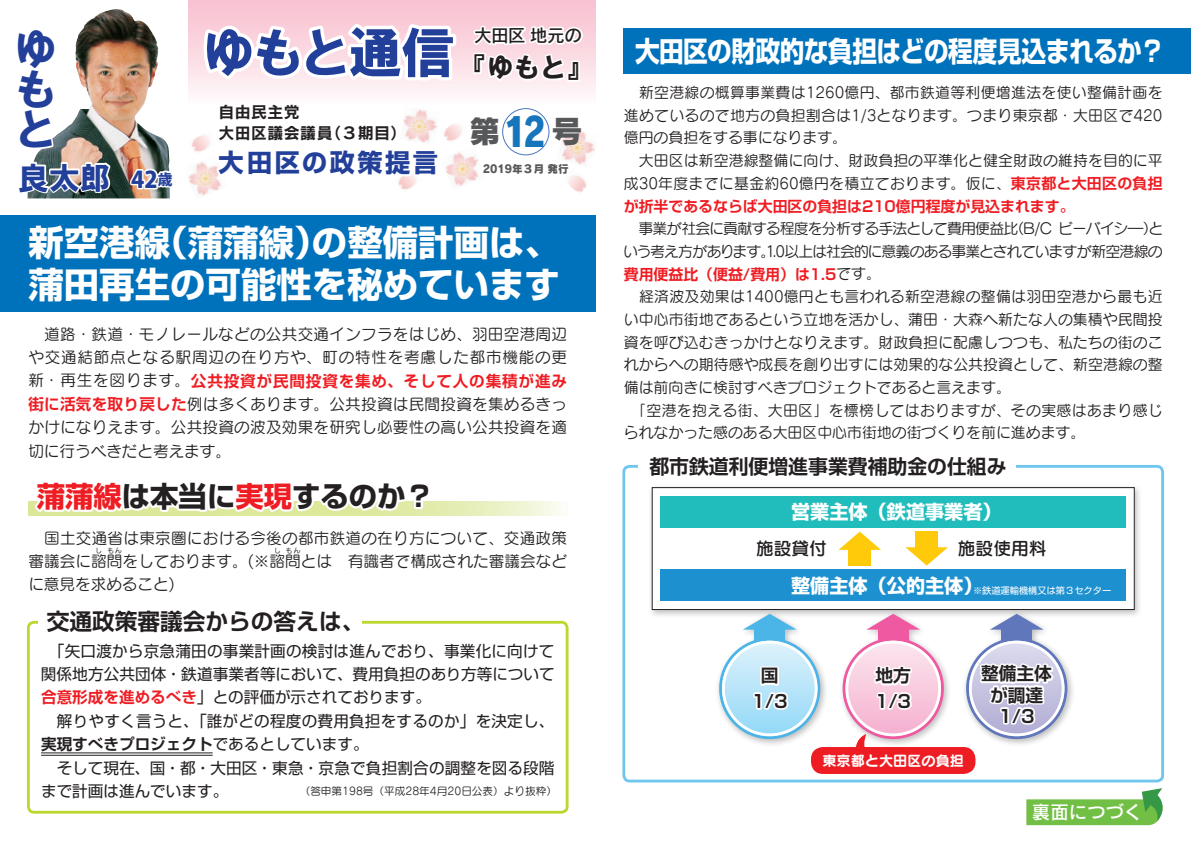
<style>
.page{position:relative;width:1191px;height:842px;background:#fff}
.page>*{position:absolute;margin:0;border:0;box-sizing:border-box;transform-origin:0 0}
.t1{font:54.8px "HG Soei Kakugothic UB";letter-spacing:-.095em;color:#223f99}
.t2{font:44.5px/40px "HG Soei Kakugothic UB";color:#223f99;text-align:justify}
.t3{font:39.7px "Rodin Pro EB";color:#1775bc}
.t4{font:700 35.4px/42.5px "Shin Go Pr 5";color:#fff}
.t5{font:31.2px "Rodin Pro EB";color:#57585a}
.t6{font:30.8px "HG Soei Kakugothic UB";color:#223f99}
.t7{font:700 28.3px "Shin Go Pr 5";letter-spacing:-.02em;color:#fff;scale:.87 1}
.t8{font:700 28.3px "Shin Go Pr 5";color:#242021}
.t9{font:27.6px "HG Soei Kakugothic UB";color:#231f20}
.t10{font:700 25.1px "Shin Go Pr 5";letter-spacing:.1em;color:#223f99}
.t11{font:800 22.8px "Koz Go Pro";color:#223f99}
.t12{font:700 22.7px "Shin Go Pr 5 De";color:#231f20}
.t13{font:700 19.8px "Shin Go Pr 5 De";color:#242021}
.t14{font:700 19.1px "Shin Go Pr 5";color:#fff}
.t15{font:18.4px "Rodin Pro DB";color:#fff}
.t16{font:700 17.7px/25.5px "Shin Go Pr 5 De";color:#242021;text-align:center}
.t17{font:17.7px "Seurat Pro DB";color:#231f20}
.t18{font:17.7px "Rodin Pro DB";letter-spacing:-.025em;color:#231f20}
.t19{font:16px "Rodin Pro B";letter-spacing:.025em;color:#231f20}
.t20{font:15.6px/23.4px "Shin Go Pr 5";letter-spacing:.01em;color:#231f20}
.t21{font:15.6px/23.4px "Seurat Pro M";letter-spacing:.015em;color:#231f20;text-align:justify}
.t22{font:15.6px/23.4px "Seurat Pro M";letter-spacing:.05em;color:#231f20}
.t23{font:700 15.6px "Shin Go Pr 5 De";letter-spacing:.055em;color:#ee1d23}
.t24{font:700 15.6px "Shin Go Pr 5 De";color:#231f20}
.t25{font:14.9px/22.7px "Seurat Pro M";letter-spacing:.005em;color:#231f20}
.t26{font:14.9px/22.7px "Seurat Pro M";letter-spacing:-.055em;color:#231f20}
.t27{font:700 14.9px "Shin Go Pr 5 De";color:#ee1d23}
.t28{font:800 14.8px "Koz Go Pro";color:#223f99}
.t29{font:14.2px "Seurat Pro B";color:#fff}
.t30{font:11.1px "Rodin Pro EB";color:#57585a;scale:.96 1}
.t31{font:10.6px "Seurat Pro M";color:#231f20}
.t32{font:9.2px "Shin Go Pr 5";color:#fff}
.t33{font:6.4px "Seurat Pro M";color:#231f20}
.s1{font-family:"Seurat Pro M";font-weight:400;color:#231f20}
.s2{font-family:"Shin Go Pr 5 De";font-weight:700;color:#ee1d23}
.s3{color:#ee1d23}
.s4{font-family:"Shin Go Pr 5";font-weight:400}
.s5{font-weight:800;font-size:9.2px}
</style>
<div class="page">
<div style="left:187px;top:0;width:408px;height:105px;background:linear-gradient(to bottom,#f7becd,#fefafa)"></div>
<div style="left:648px;top:483px;width:494px;height:135px;background:#231f20;opacity:.3"></div>
<div style="left:652px;top:488px;width:482px;height:121px;background:#fff"></div>
<div style="left:652px;top:487px;width:482px;height:123px;border:1px solid #231f20"></div>
<svg style="left:28px;top:502px;width:533px;height:14px;background:#ebf1c8"></svg>
<div style="left:0;top:215px;width:595px;height:97px;background:#0072bc"></div>
<div style="left:27px;top:621px;width:541px;height:193px;border:3px solid #bed630;border-radius:6px"></div>
<div style="left:622px;top:465px;width:542px;height:317px;border:3px solid #6fc6ef;border-radius:6px"></div>
<div style="left:848px;top:543px;width:23px;height:23px;background:#feca0a"></div>
<svg style="left:838px;top:531px;width:43px;height:19px"></svg>
<div style="left:915px;top:531px;width:23px;height:23px;background:#feca0a"></div>
<svg style="left:905px;top:547px;width:43px;height:19px"></svg>
<div style="left:660px;top:496px;width:465px;height:31px;background:#21bdbd"></div>
<div style="left:660px;top:570px;width:465px;height:31px;background:#1d90d0"></div>
<div style="left:715px;top:610px;width:113px;height:137px;background:#231f20;opacity:.3"></div>
<div style="left:754px;top:627px;width:31px;height:18px;background:#4bb5e7"></div>
<svg style="left:743px;top:614px;width:53px;height:16px"></svg>
<svg style="left:720px;top:639px;width:99px;height:99px;background:#b8e4f8"></svg>
<div style="left:719px;top:638px;width:101px;height:101px;border:3px solid #4bb5e7;border-radius:50%"></div>
<div style="left:838px;top:610px;width:114px;height:137px;background:#231f20;opacity:.3"></div>
<div style="left:878px;top:627px;width:30px;height:18px;background:#ef59a1"></div>
<svg style="left:866px;top:614px;width:54px;height:16px"></svg>
<svg style="left:844px;top:639px;width:98px;height:99px;background:#f8c9de"></svg>
<div style="left:842px;top:638px;width:102px;height:101px;border:3px solid #ef59a1;border-radius:50%"></div>
<div style="left:962px;top:610px;width:113px;height:137px;background:#231f20;opacity:.3"></div>
<div style="left:1001px;top:627px;width:31px;height:18px;background:#6077bb"></div>
<svg style="left:989px;top:614px;width:54px;height:16px"></svg>
<svg style="left:967px;top:639px;width:99px;height:99px"></svg>
<div style="left:966px;top:638px;width:101px;height:101px;border:3px solid #6077bb;border-radius:50%"></div>
<div style="left:722px;top:641px;width:95px;height:95px;border:3px solid #fff;border-radius:50%"></div>
<div style="left:845px;top:641px;width:96px;height:95px;border:3px solid #fff;border-radius:50%"></div>
<div style="left:969px;top:641px;width:95px;height:95px;border:3px solid #fff;border-radius:50%"></div>
<img style="left:34px;top:9px;width:136px;height:189px">
<img style="left:568px;top:175px;width:19px;height:17px">
<img style="left:444px;top:124px;width:18px;height:17px">
<img style="left:398px;top:183px;width:18px;height:7px">
<img style="left:191px;top:135px;width:19px;height:17px">
<img style="left:403px;top:109px;width:35px;height:34px">
<img style="left:445px;top:152px;width:34px;height:34px">
<img style="left:561px;top:131px;width:34px;height:34px">
<img style="left:188px;top:162px;width:33px;height:34px">
<svg style="left:34px;top:26px;width:23px;height:125px"></svg>
<svg style="left:27px;top:160px;width:85px;height:39px"></svg>
<svg style="left:129px;top:162px;width:41px;height:37px"></svg>
<svg style="left:202px;top:11px;width:258px;height:76px"></svg>
<svg style="left:470px;top:24px;width:114px;height:60px"></svg>
<svg style="left:212px;top:162px;width:205px;height:21px"></svg>
<div style="left:502px;top:108px;width:47px;height:47px;border:1px solid #4a78bd;border-radius:50%"></div>
<div style="left:38px;top:607px;width:323px;height:29px;background:#fff"></div>
<hr style="left:41px;top:753px;width:172px;height:1px;background:#231f20">
<hr style="left:41px;top:755px;width:172px;height:1px;background:#231f20">
<svg style="left:31px;top:501px;width:403px;height:15px"></svg>
<svg style="left:1026px;top:788px;width:137px;height:37px"></svg>
<div style="left:624px;top:28px;width:567px;height:46px;background:#0072bc"></div>
<div style="left:638px;top:456px;width:377px;height:20px;background:#fff"></div>
<svg style="left:751px;top:665px;width:39px;height:46px"></svg>
<svg style="left:871px;top:664px;width:42px;height:47px"></svg>
<svg style="left:976px;top:656px;width:80px;height:70px"></svg>
<div style="left:811px;top:747px;width:164px;height:27px;background:#ee1d23;border-radius:12px"></div>
<svg style="left:855px;top:734px;width:11px;height:13px"></svg>
<h2 class="t2" style="left:14px;top:29px;width:42px">ゆもと</h2>
<h3 class="t6" style="left:18px;top:162px;width:94px">良太郎</h3>
<h3 class="t11" style="left:131px;top:165px;width:28px">42</h3>
<p class="t28" style="left:158px;top:170px;width:16px">歳</p>
<h1 class="t1" style="left:202px;top:25px;width:256px">ゆもと通信</h1>
<p class="t19" style="left:218px;top:102px;width:83px">自由民主党</p>
<p class="t19" style="left:325px;top:122px;width:83px">（３期目(</p>
<p class="t19" style="left:218px;top:122px;width:116px">大田区議会議員</p>
<h3 class="t10" style="left:218px;top:142px;width:221px">大田区の政策提言</h3>
<p class="t18" style="left:474px;top:24px;width:110px">大田区地元の</p>
<h3 class="t9" style="left:460px;top:54px;width:134px">『ゆもと『</h3>
<h3 class="t3" style="left:504px;top:104px;width:41px">12</h3>
<h3 class="t5" style="left:469px;top:110px;width:33px">第</h3>
<h3 class="t5" style="left:551px;top:110px;width:33px">号</h3>
<p class="t30" style="left:483px;top:161px;width:91px">2019年３月発行</p>
<h3 class="t4" style="left:28px;top:219px;width:533px">新空港線<br>蒲田再生の可能性を秘めています</h3>
<h3 class="t4" style="left:312px;top:219px;width:250px">の整備計画は、</h3>
<h3 class="t4" style="left:152px;top:219px;width:179px">（蒲蒲線）</h3>
<p class="t22" style="left:28px;top:322px;width:540px">　道路・鉄道・モノレールなどの公共交通インフラをはじめ、羽田空港周辺や交通結節点となる駅周辺の在り方や、町の特性を考慮した都市機能の更</p>
<p class="t23" style="left:28px;top:368px;width:540px"><span class="s1">新・再生を図ります。</span>公共投資が民間投資を集め、そして人の集積が進み</p>
<p class="t21" style="left:28px;top:392px;width:540px"><span class="s2">街に活気を取り戻した</span>例は多くあります。公共投資は民間投資を集めるきっかけになりえます。公共投資の波及効果を研究し必要性の高い公共投資を適切に行うべきだと考えます。</p>
<h3 class="t8" style="left:37px;top:474px;width:398px"><span class="s3">蒲蒲線</span>は本当に<span class="s3">実現</span>するのか?</h3>
<p class="t21" style="left:28px;top:526px;width:540px">　国土交通省は東京圏における今後の都市鉄道の在り方について、交通政策審議会に諮問をしております。(※諮問とは　有識者で構成された審議会など</p>
<p class="t33" style="left:96px;top:546px;width:8px">し</p>
<p class="t33" style="left:107px;top:546px;width:16px">もん</p>
<p class="t33" style="left:274px;top:546px;width:8px">し</p>
<p class="t33" style="left:286px;top:546px;width:16px">もん</p>
<p class="t21" style="left:28px;top:572px;width:148px">に意見を求めること(</p>
<h3 class="t12" style="left:47px;top:603px;width:319px">交通政策審議会からの答えは、</h3>
<p class="t20" style="left:41px;top:637px;width:515px">　「矢口渡から京急蒲田の事業計画の検討は進んでおり、事業化に向けて関係地方公共団体・鉄道事業者等において、費用負担のあり方等について<span class="s2">合意形成を進めるべき</span>」との評価が示されております。<br>　解りやすく言うと、「誰がどの程度の費用負担をするのか」を決定し、</p>
<p class="t24" style="left:41px;top:731px;width:329px">実現すべきプロジェクト<span class="s4">であるとしています。</span></p>
<p class="t20" style="left:41px;top:754px;width:515px">　そして現在、国・都・大田区・東急・京急で負担割合の調整を図る段階</p>
<p class="t31" style="left:300px;top:784px;width:259px">（答申第198号（平成28年4月20日公表）より抜粋(</p>
<p class="t20" style="left:41px;top:778px;width:189px">まで計画は進んでいます。</p>
<h3 class="t7" style="left:635px;top:29px;width:610px">大田区の財政的な負担はどの程度見込まれるか?</h3>
<p class="t25" style="left:624px;top:81px;width:540px">　新空港線の概算事業費は1260億円、都市鉄道等利便増進法を使い整備計画を進めているので地方の負担割合は1/3となります。つまり東京都・大田区で420億円の負担をする事になります。<br>　大田区は新空港線整備に向け、財政負担の平準化と健全財政の維持を目的に平成30年度までに基金約60億円を積立ております。仮に、<span class="s2">東京都と大田区の負担</span></p>
<p class="t27" style="left:624px;top:194px;width:452px">が折半であるならば大田区の負担は210億円程度が見込まれます。</p>
<p class="t25" style="left:1148px;top:217px;width:16px">と</p>
<p class="t25" style="left:1009px;top:217px;width:150px">（B C/ ビーバイシ―）</p>
<p class="t26" style="left:623px;top:217px;width:541px">　事業が社会に貢献する程度を分析する手法として費用便益比<br>いう考え方があります 1.0以上は社会的に意義のある事業とされていますが新空港線の</p>
<p class="t25" style="left:760px;top:239px;width:16px">。</p>
<p class="t27" style="left:624px;top:262px;width:259px">費用便益比（便益/費用）は1.5<span class="s1">です。</span></p>
<p class="t25" style="left:624px;top:285px;width:540px">　経済波及効果は1400億円とも言われる新空港線の整備は羽田空港から最も近い中心市街地であるという立地を活かし、蒲田・大森へ新たな人の集積や民間投資を呼び込むきっかけとなりえます。財政負担に配慮しつつも、私たちの街のこれからへの期待感や成長を創り出すには効果的な公共投資として、新空港線の整備は前向きに検討すべきプロジェクトであると言えます。<br>　「空港を抱える街、大田区」を標榜してはおりますが、その実感はあまり感じられなかった感のある大田区中心市街地の街づくりを前に進めます。</p>
<h3 class="t13" style="left:649px;top:450px;width:359px">都市鉄道利便増進事業費補助金の仕組み</h3>
<p class="t14" style="left:791px;top:497px;width:212px">営業主体（鉄道事業者(</p>
<p class="t17" style="left:958px;top:537px;width:90px">施設使用料</p>
<p class="t17" style="left:756px;top:537px;width:72px">施設貸付</p>
<p class="t14" style="left:791px;top:570px;width:193px">整備主体（公的主体）<span class="s5">※</span></p>
<p class="t32" style="left:982px;top:583px;width:130px">鉄道運輸機構又は第３セクター</p>
<p class="t16" style="left:751px;top:661px;width:37px">国<br>1/3</p>
<p class="t16" style="left:875px;top:661px;width:37px;text-align:left">地方<br>1/3</p>
<p class="t16" style="left:981px;top:661px;width:72px;line-height:21.3px">整備主体が調達<br>1/3</p>
<p class="t29" style="left:822px;top:750px;width:143px">東京都と大田区の負担</p>
<p class="t15" style="left:1032px;top:800px;width:112px">裏面につづく</p>
</div>
